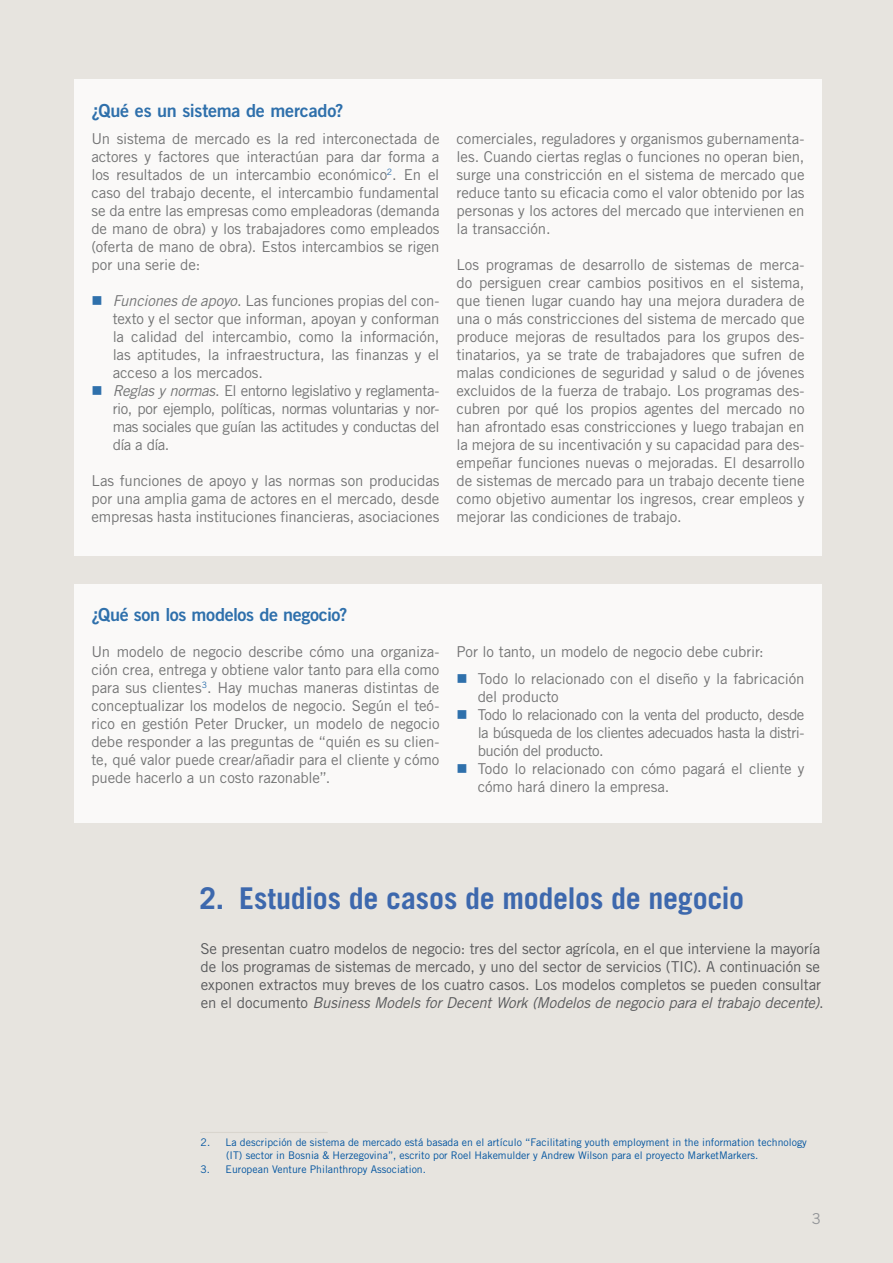
<style>
.page{position:relative;width:893px;height:1263px;background:#e7e4df}
.page>*{position:absolute;margin:0;border:0;box-sizing:border-box;transform-origin:0 0}
.t1{font:700 30px "Trade Gothic LT Std";letter-spacing:-.015em;color:#3d68ad}
.t2{font:18px "Trade Gothic LT Std Bd 2";letter-spacing:-.02em;color:#00539f}
.t3{font:15px/18px "Trade Gothic LT Std";letter-spacing:-.01em;color:#58595b;text-align:justify}
.t4{font:15px "Trade Gothic LT Std";color:#939598}
.t5{font:10.5px/13.5px "Trade Gothic LT Std";color:#00539f}
.s1{color:#00539f}
.s2{font-style:italic}
</style>
<div class="page">
<hr style="left:200px;top:1132px;width:128px;height:1px;background:#d9d5ce">
<div style="left:74px;top:79px;width:747px;height:477px;background:#faf9f8"></div>
<div style="left:74px;top:585px;width:747px;height:238px;background:#faf9f8"></div>
<p class="t2" style="left:91px;top:99px;width:254px">¿Qué es un sistema de mercado?</p>
<p class="t3" style="left:91px;top:129px;width:350px">Un sistema de mercado es la red interconectada de actores y factores que interactúan para dar forma a los resultados de un intercambio económico<sup>2</sup>. En el caso del trabajo decente, el intercambio fundamental se da entre las empresas como empleadoras (demanda de mano de obra) y los trabajadores como empleados (oferta de mano de obra). Estos intercambios se rigen por una serie de:</p>
<p class="t3" style="left:113px;top:291px;width:328px;text-indent:-21px"><span class="s1">■</span> <span class="s2">Funciones de apoyo</span>. Las funciones propias del con&shy;texto y el sector que informan, apoyan y conforman la calidad del intercambio, como la información, las aptitudes, la infraestructura, las finanzas y el acceso a los mercados.</p>
<p class="t3" style="left:113px;top:381px;width:328px;text-indent:-21px"><span class="s1">■</span> <span class="s2">Reglas y normas</span>. El entorno legislativo y reglamenta&shy;rio, por ejemplo, políticas, normas voluntarias y nor&shy;mas sociales que guían las actitudes y conductas del día a día.</p>
<p class="t3" style="left:91px;top:471px;width:350px">Las funciones de apoyo y las normas son producidas por una amplia gama de actores en el mercado, desde empresas hasta instituciones financieras, asociaciones</p>
<p class="t3" style="left:456px;top:129px;width:350px">comerciales, reguladores y organismos gubernamenta&shy;les. Cuando ciertas reglas o funciones no operan bien, surge una constricción en el sistema de mercado que reduce tanto su eficacia como el valor obtenido por las personas y los actores del mercado que intervienen en la transacción.</p>
<p class="t3" style="left:456px;top:255px;width:350px">Los programas de desarrollo de sistemas de merca&shy;do persiguen crear cambios positivos en el sistema, que tienen lugar cuando hay una mejora duradera de una o más constricciones del sistema de mercado que produce mejoras de resultados para los grupos des&shy;tinatarios, ya se trate de trabajadores que sufren de malas condiciones de seguridad y salud o de jóvenes excluidos de la fuerza de trabajo. Los programas des&shy;cubren por qué los propios agentes del mercado no han afrontado esas constricciones y luego trabajan en la mejora de su incentivación y su capacidad para des&shy;empeñar funciones nuevas o mejoradas. El desarrollo de sistemas de mercado para un trabajo decente tiene como objetivo aumentar los ingresos, crear empleos y mejorar las condiciones de trabajo.</p>
<p class="t2" style="left:91px;top:603px;width:258px">¿Qué son los modelos de negocio?</p>
<p class="t3" style="left:91px;top:642px;width:350px">Un modelo de negocio describe cómo una organiza&shy;ción crea, entrega y obtiene valor tanto para ella como para sus clientes<sup>3</sup>. Hay muchas maneras distintas de conceptualizar los modelos de negocio. Según el teó&shy;rico en gestión Peter Drucker, un modelo de negocio debe responder a las preguntas de “quién es su clien&shy;te, qué valor puede crear/añadir para el cliente y cómo puede hacerlo a un costo razonable”.</p>
<p class="t3" style="left:456px;top:642px;width:309px">Por lo tanto, un modelo de negocio debe cubrir:</p>
<p class="t3" style="left:478px;top:669px;width:328px;text-indent:-21px"><span class="s1">■</span> Todo lo relacionado con el diseño y la fabricación del producto</p>
<p class="t3" style="left:478px;top:705px;width:328px;text-indent:-21px"><span class="s1">■</span> Todo lo relacionado con la venta del producto, desde la búsqueda de los clientes adecuados hasta la distri&shy;bución del producto.</p>
<p class="t3" style="left:478px;top:759px;width:328px;text-indent:-21px"><span class="s1">■</span> Todo lo relacionado con cómo pagará el cliente y cómo hará dinero la empresa.</p>
<h1 class="t1" style="left:200px;top:880px;width:565px">2. Estudios de casos de modelos de negocio<sup>23</sup></h1>
<p class="t3" style="left:200px;top:939px;width:625px;text-align:left">Se presentan cuatro modelos de negocio: tres del sector agrícola, en el que interviene la mayoría de los programas de sistemas de mercado, y uno del sector de servicios (TIC). A continuación se exponen extractos muy breves de los cuatro casos. Los modelos completos se pueden consultar en el documento <span class="s2">Business Models for Decent Work (Modelos de negocio para el trabajo decente)</span>.</p>
<p class="t5" style="left:226px;top:1135px;width:582px;text-indent:-26px">2. La descripción de sistema de mercado está basada en el artículo “Facilitating youth employment in the information technology (IT) sector in Bosnia &amp; Herzegovina”, escrito por Roel Hakemulder y Andrew Wilson para el proyecto MarketMarkers.</p>
<p class="t5" style="left:201px;top:1162px;width:227px">3. European Venture Philanthropy Association.</p>
<p class="t4" style="left:812px;top:1210px;width:11px">3</p>
</div>
